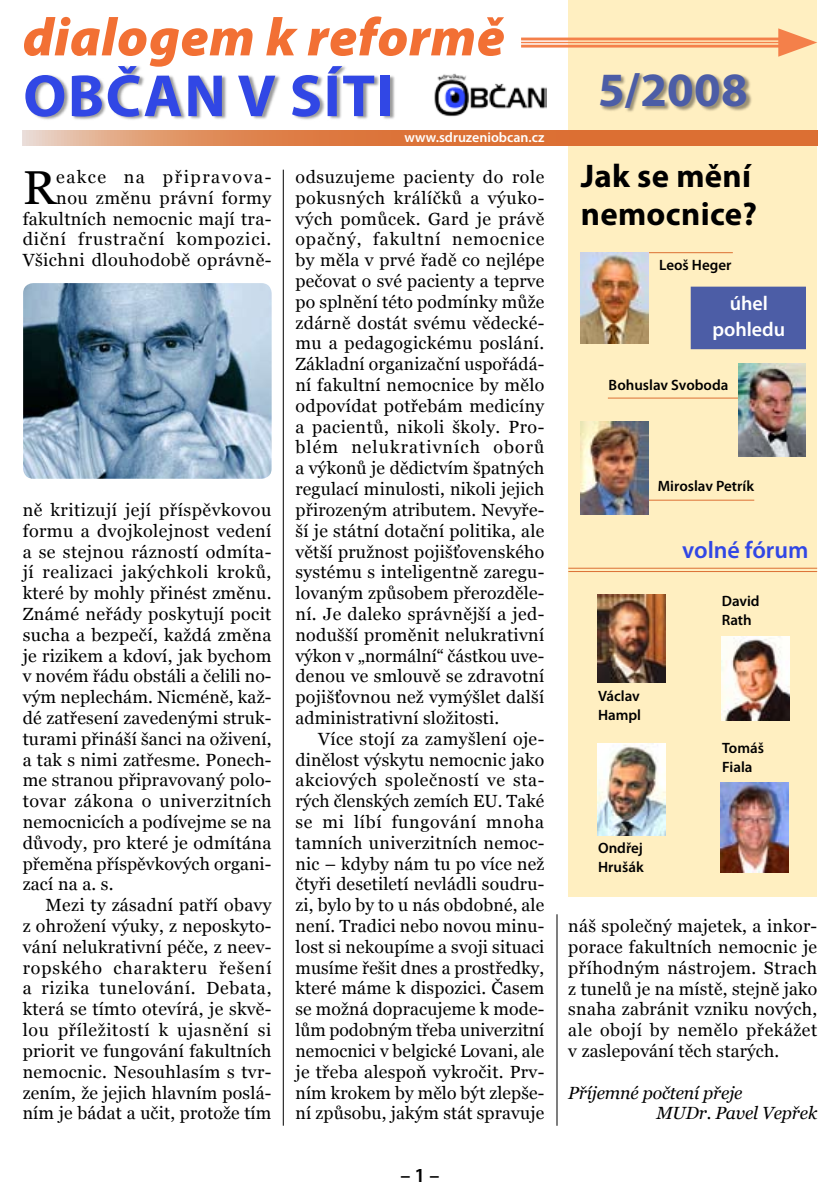
<style>
.page{position:relative;width:840px;height:1191px;background:#fff}
.page>*{position:absolute;margin:0;border:0;box-sizing:border-box;transform-origin:0 0}
.t1{font:700 60px "Myriad Pro";letter-spacing:.025em;color:#3147e5}
.t2{font:italic 900 54px "Myriad Pro";letter-spacing:.01em;color:#f27034}
.t3{font:700 48px "Myriad Pro";color:#4c5da6}
.t4{font:47.6px "Georgia";color:#000}
.t5{font:700 32.8px/38px "Myriad Pro";letter-spacing:.01em;color:#000}
.t6{font:600 24px "Myriad Pro";color:#3147e5}
.t7{font:600 20px/26px "Myriad Pro";color:#fff;text-align:center}
.t8{font:600 20px "Myriad Pro";color:#000}
.t9{font:17.6px/20.8px "Georgia";letter-spacing:.015em;color:#000;text-align:justify}
.t10{font:italic 17.6px/20.8px "Georgia";letter-spacing:-.01em;color:#000}
.t11{font:600 15px/19px "Myriad Pro";color:#000}
.t12{font:600 14px "Myriad Pro";color:#fff}
</style>
<div class="page">
<img style="left:434px;top:73px;width:112px;height:44px">
<div style="left:568px;top:0;width:248px;height:896px;background:#ffefc1"></div>
<div style="left:599px;top:71px;width:153px;height:42px;background:#000;opacity:.4"></div>
<hr style="left:282px;top:170px;width:1px;height:955px;background:#000">
<img style="left:23px;top:283px;width:248px;height:196px;border-radius:10px">
<svg style="left:23px;top:130px;width:793px;height:15px;background:#de814d"></svg>
<div style="left:25px;top:64px;width:371px;height:58px;background:#000;opacity:.4"></div>
<hr style="left:521px;top:38px;width:273px;height:2px;background:#f4804a">
<hr style="left:521px;top:42px;width:273px;height:1px;background:#f4804a">
<hr style="left:521px;top:45px;width:273px;height:3px;background:#f4804a">
<svg style="left:777px;top:28px;width:39px;height:29px"></svg>
<hr style="left:580px;top:252px;width:152px;height:1px;background:#dc7034">
<div style="left:690px;top:287px;width:115px;height:62px;background:#4c5da6"></div>
<hr style="left:607px;top:397px;width:197px;height:1px;background:#dc7034">
<hr style="left:640px;top:499px;width:113px;height:1px;background:#dc7034">
<hr style="left:556px;top:914px;width:1px;height:211px;background:#000">
<img style="left:580px;top:252px;width:68px;height:92px">
<img style="left:738px;top:363px;width:67px;height:93px">
<img style="left:580px;top:422px;width:68px;height:92px">
<hr style="left:568px;top:568px;width:248px;height:1px;background:#dc7034">
<hr style="left:568px;top:571px;width:248px;height:1px;background:#dc7034">
<img style="left:597px;top:594px;width:68px;height:89px">
<img style="left:721px;top:636px;width:67px;height:84px">
<img style="left:597px;top:743px;width:68px;height:92px">
<img style="left:720px;top:782px;width:68px;height:90px">
<h2 class="t2" style="left:23px;top:1px;width:483px">dialogem k reformě</h2>
<h1 class="t1" style="left:23px;top:57px;width:372px">Občan v síti</h1>
<h3 class="t3" style="left:597px;top:59px;width:151px">5/2008</h3>
<p class="t12" style="left:404px;top:128px;width:141px">www.sdruzeniobcan.cz</p>
<p class="t9" style="left:23px;top:166px;width:250px;text-align:right">eakce na připravova&shy;nou změnu právní formy fakultních nemocnic mají tra&shy;diční frustrační kompozici.<br>Všichni dlouhodobě oprávně-</p>
<h3 class="t4" style="left:23px;top:160px;width:35px">R</h3>
<p class="t9" style="left:23px;top:499px;width:250px">ně kritizují její příspěvkovou formu a dvojkolejnost vedení a se stejnou rázností odmíta&shy;jí realizaci jakýchkoli kroků, které by mohly přinést změnu.<br>Známé neřády poskytují pocit sucha a bezpečí, každá změna je rizikem a kdoví, jak bychom v novém řádu obstáli a čelili no&shy;vým neplechám. Nicméně, kaž&shy;dé zatřesení zavedenými struk&shy;turami přináší šanci na oživení, a tak s nimi zatřesme. Ponech&shy;me stranou připravovaný polo&shy;tovar zákona o univerzitních nemocnicích a podívejme se na důvody, pro které je odmítána přeměna příspěvkových organi&shy;zací na a. s.</p>
<p class="t9" style="left:23px;top:894px;width:250px;text-indent:23px">Mezi ty zásadní patří obavy z ohrožení výuky, z neposkyto&shy;vání nelukrativní péče, z neev&shy;ropského charakteru řešení a rizika tunelování. Debata, která se tímto otevírá, je skvě&shy;lou příležitostí k ujasnění si priorit ve fungování fakultních nemocnic. Nesouhlasím s tvr&shy;zením, že jejich hlavním poslá&shy;ním je bádat a učit, protože tím</p>
<p class="t9" style="left:295px;top:166px;width:250px">odsuzujeme pacienty do role pokusných králíčků a výuko&shy;vých pomůcek. Gard je právě opačný, fakultní nemocnice by měla v prvé řadě co nejlépe pečovat o své pacienty a teprve po splnění této podmínky může zdárně dostát svému vědecké&shy;mu a pedagogickému poslání.<br>Základní organizační uspořádá&shy;ní fakultní nemocnice by mělo odpovídat potřebám medicíny a pacientů, nikoli školy. Pro&shy;blém nelukrativních oborů a výkonů je dědictvím špatných regulací minulosti, nikoli jejich přirozeným atributem. Nevyře&shy;ší je státní dotační politika, ale větší pružnost pojišťovenského systému s inteligentně zaregu&shy;lovaným způsobem přerozděle&shy;ní. Je daleko správnější a jed&shy;nodušší proměnit nelukrativní výkon v „normální“ částkou uve&shy;denou ve smlouvě se zdravotní pojišťovnou než vymýšlet další administrativní složitosti.</p>
<p class="t9" style="left:295px;top:728px;width:250px;text-indent:23px">Více stojí za zamyšlení oje&shy;dinělost výskytu nemocnic jako akciových společností ve sta&shy;rých členských zemích EU. Také se mi líbí fungování mnoha tamních univerzitních nemoc&shy;nic – kdyby nám tu po více než čtyři desetiletí nevládli soudru&shy;zi, bylo by to u nás obdobné, ale není. Tradici nebo novou minu&shy;lost si nekoupíme a svoji situaci musíme řešit dnes a prostředky, které máme k dispozici. Časem se možná dopracujeme k mode&shy;lům podobným třeba univerzitní nemocnici v belgické Lovani, ale je třeba alespoň vykročit. Prv&shy;ním krokem by mělo být zlepše&shy;ní způsobu, jakým stát spravuje</p>
<p class="t8" style="left:400px;top:1162px;width:40px">– –</p>
<h3 class="t5" style="left:580px;top:156px;width:178px">Jak se mění nemocnice?</h3>
<p class="t11" style="left:658px;top:255px;width:74px">Leoš Heger</p>
<p class="t7" style="left:712px;top:290px;width:74px">úhel pohledu</p>
<p class="t11" style="left:608px;top:374px;width:121px">Bohuslav Svoboda</p>
<p class="t11" style="left:657px;top:476px;width:98px">Miroslav Petrík</p>
<p class="t11" style="left:597px;top:686px;width:45px">Václav<br>Hampl</p>
<p class="t11" style="left:597px;top:838px;width:47px">Ondřej<br>Hrušák</p>
<h3 class="t6" style="left:681px;top:534px;width:128px">volné fórum</h3>
<p class="t11" style="left:721px;top:591px;width:39px">David<br>Rath</p>
<p class="t11" style="left:721px;top:738px;width:43px">Tomáš<br>Fiala</p>
<p class="t9" style="left:568px;top:915px;width:250px">náš společný majetek, a inkor&shy;porace fakultních nemocnic je příhodným nástrojem. Strach z tunelů je na místě, stejně jako snaha zabránit vzniku nových, ale obojí by nemělo překážet v zaslepování těch starých.</p>
<p class="t10" style="left:656px;top:1082px;width:162px;text-indent:-88px">Příjemné počtení přeje<br>MUDr. Pavel Vepřek</p>
</div>
